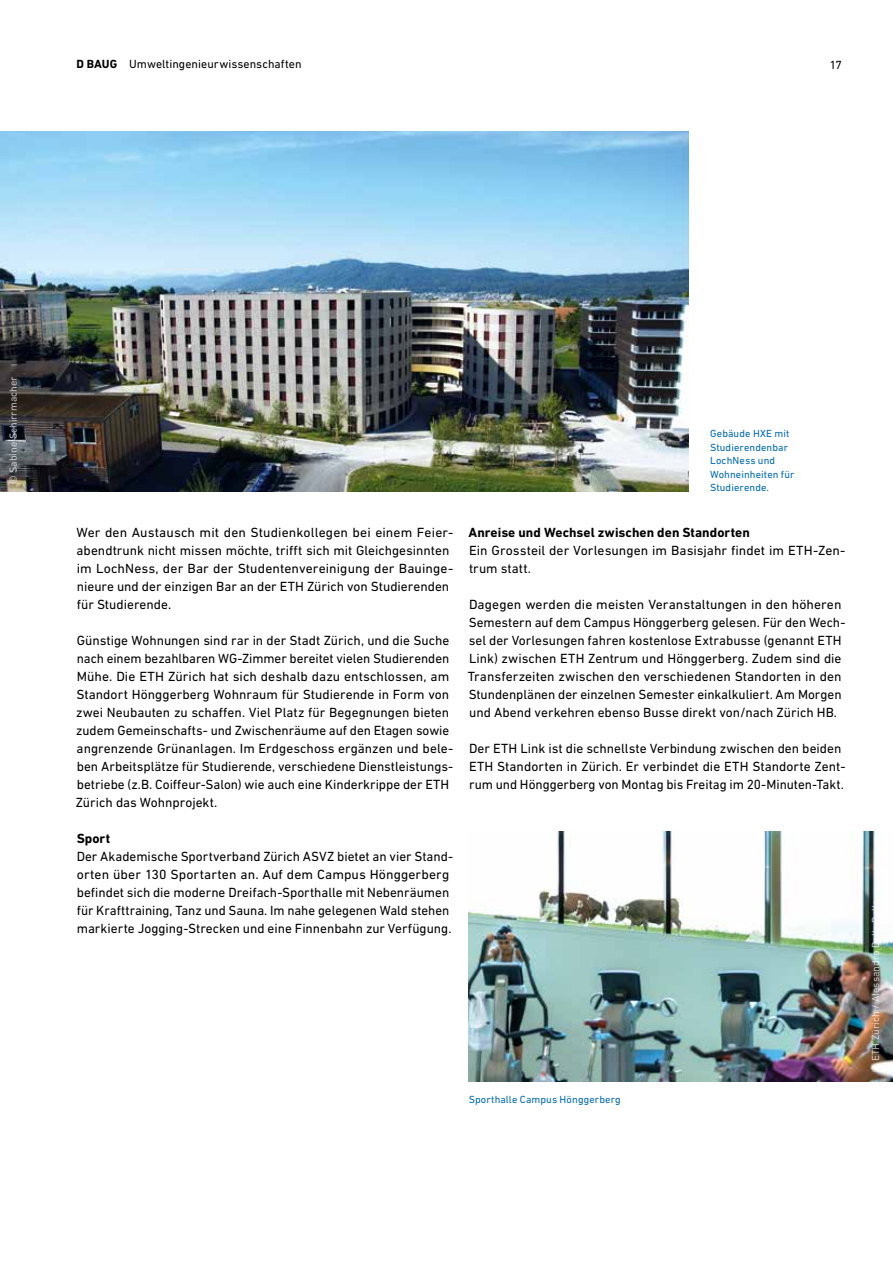
<style>
.page{position:relative;width:893px;height:1263px;background:#fff}
.page>*{position:absolute;margin:0;border:0;box-sizing:border-box;transform-origin:0 0}
.t1{font:13.5px/18px "DIN Next W1 G";color:#000}
.t2{font:700 13.5px "DIN Next W1 G";letter-spacing:.005em;color:#000}
.t3{font:12px "DIN Next W1 G";letter-spacing:.005em;color:#000}
.t4{font:10.5px/13.5px "DIN Next W1 G";letter-spacing:.01em;color:#0069b4}
.t5{font:10.5px "DIN Next W1 G";color:#fff}
.s1{font-weight:700}
</style>
<div class="page">
<img style="left:0;top:132px;width:688px;height:360px">
<img style="left:469px;top:831px;width:424px;height:250px">
<p class="t3" style="left:77px;top:57px;width:227px"><span class="s1">D BAUG</span> Umweltingenieurwissenschaften</p>
<p class="t3" style="left:830px;top:58px;width:14px">17</p>
<p class="t5" style="left:7px;top:484px;width:109px;rotate:-90deg">© Sabine Schirrmacher</p>
<p class="t1" style="left:76px;top:523px;width:378px">Wer den Austausch mit den Studienkollegen bei einem Feier&shy;abendtrunk nicht missen möchte, trifft sich mit Gleichgesinnten im LochNess, der Bar der Studentenvereinigung der Bauinge&shy;nieure und der einzigen Bar an der ETH Zürich von Studierenden für Studierende.</p>
<p class="t1" style="left:76px;top:631px;width:379px">Günstige Wohnungen sind rar in der Stadt Zürich, und die Suche nach einem bezahlbaren WG-Zimmer bereitet vielen Studierenden Mühe. Die ETH Zürich hat sich deshalb dazu entschlossen, am Standort Hönggerberg Wohnraum für Studierende in Form von zwei Neubauten zu schaffen. Viel Platz für Begegnungen bieten zudem Gemeinschafts- und Zwischenräume auf den Etagen sowie angrenzende Grünanlagen. Im Erdgeschoss ergänzen und bele&shy;ben Arbeitsplätze für Studierende, verschiedene Dienstleistungs&shy;betriebe (z.B. Coiffeur-Salon) wie auch eine Kinderkrippe der ETH Zürich das Wohnprojekt.</p>
<p class="t2" style="left:77px;top:831px;width:35px">Sport</p>
<p class="t1" style="left:77px;top:847px;width:378px">Der Akademische Sportverband Zürich ASVZ bietet an vier Stand&shy;orten über 130 Sportarten an. Auf dem Campus Hönggerberg befindet sich die moderne Dreifach-Sporthalle mit Nebenräumen für Krafttraining, Tanz und Sauna. Im nahe gelegenen Wald stehen markierte Jogging-Strecken und eine Finnenbahn zur Verfügung.</p>
<p class="t4" style="left:710px;top:427px;width:86px">Gebäude HXE mit<br>Studierendenbar<br>LochNess und<br>Wohneinheiten für<br>Studierende.</p>
<p class="t2" style="left:468px;top:525px;width:283px">Anreise und Wechsel zwischen den Standorten</p>
<p class="t1" style="left:469px;top:541px;width:378px">Ein Grossteil der Vorlesungen im Basisjahr findet im ETH-Zen&shy;trum statt.</p>
<p class="t1" style="left:468px;top:595px;width:379px">Dagegen werden die meisten Veranstaltungen in den höheren Semestern auf dem Campus Hönggerberg gelesen. Für den Wech&shy;sel der Vorlesungen fahren kostenlose Extrabusse (genannt ETH Link) zwischen ETH Zentrum und Hönggerberg. Zudem sind die Transferzeiten zwischen den verschiedenen Standorten in den Stundenplänen der einzelnen Semester einkalkuliert. Am Morgen und Abend verkehren ebenso Busse direkt von/nach Zürich HB.</p>
<p class="t1" style="left:469px;top:739px;width:378px">Der ETH Link ist die schnellste Verbindung zwischen den beiden<br>ETH Standorten in Zürich. Er verbindet die ETH Standorte Zent&shy;rum und Hönggerberg von Montag bis Freitag im 20-Minuten-Takt.</p>
<p class="t4" style="left:469px;top:1092px;width:153px">Sporthalle Campus Hönggerberg</p>
<p class="t5" style="left:869px;top:1072px;width:174px;rotate:-90deg">© ETH Zürich / Alessandro Della Bella</p>
</div>
